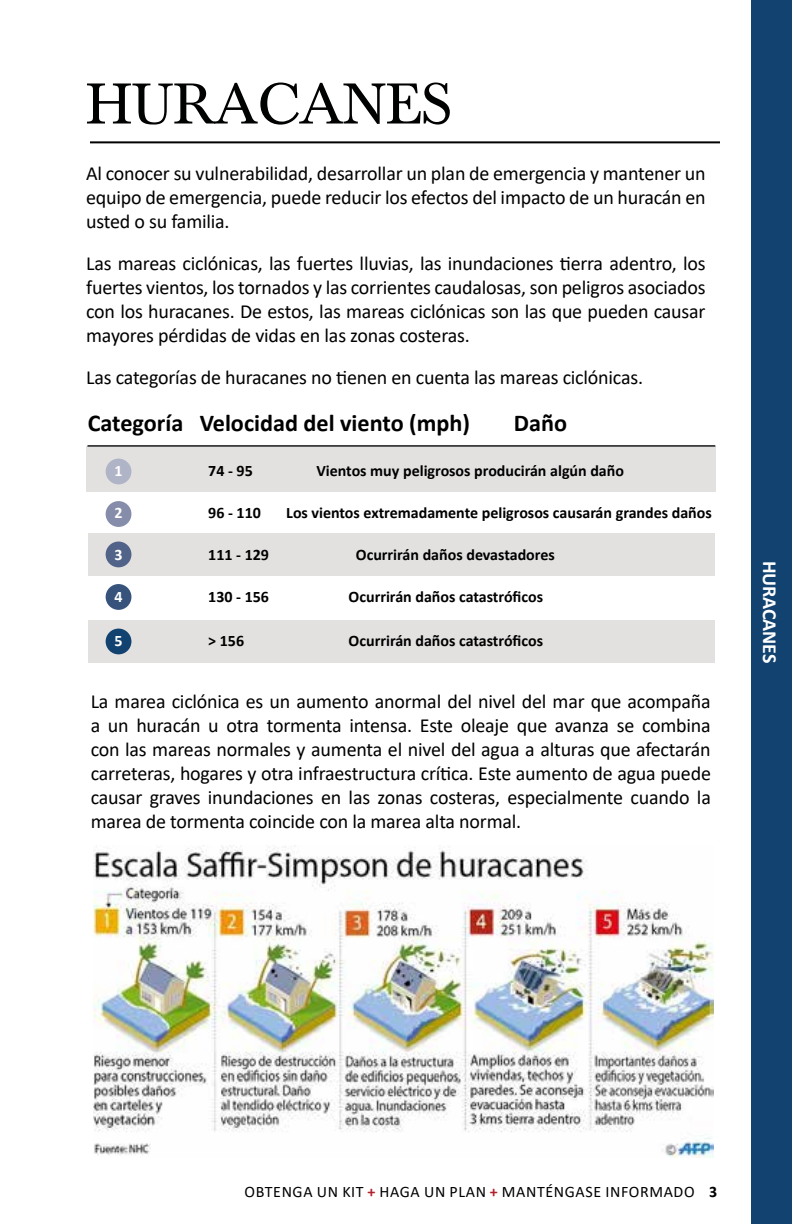
<style>
.page{position:relative;width:792px;height:1224px;background:#fff}
.page>*{position:absolute;margin:0;border:0;box-sizing:border-box;transform-origin:0 0}
.t1{font:60px "Baskerville";color:#000101}
.t2{font:700 24.2px "Calibri";color:#000}
.t3{font:20px/24px "Calibri";letter-spacing:-.01em;color:#000;text-align:justify}
.t4{font:700 20px "Calibri";letter-spacing:-.01em;color:#fff}
.t5{font:700 16px "Calibri";color:#000}
.t6{font:16px "Calibri";letter-spacing:.04em;color:#000}
.t7{font:700 16px "Calibri";color:#fff}
.s1{font-weight:700;color:#b2202b}
.s2{font-weight:700}
</style>
<div class="page">
<img style="left:93px;top:845px;width:620px;height:313px">
<div style="left:89px;top:620px;width:626px;height:42px;background:#e3e1e0"></div>
<div style="left:89px;top:534px;width:626px;height:42px;background:#e3e1e0"></div>
<div style="left:86px;top:447px;width:629px;height:45px;background:#e3e1e0"></div>
<div style="left:106px;top:459px;width:25px;height:25px;background:#b0b4c7;border-radius:50%"></div>
<div style="left:106px;top:501px;width:25px;height:26px;background:#868daa;border-radius:50%"></div>
<div style="left:106px;top:542px;width:25px;height:25px;background:#526389;border-radius:50%"></div>
<div style="left:106px;top:584px;width:25px;height:26px;background:#37537c;border-radius:50%"></div>
<div style="left:106px;top:629px;width:25px;height:25px;background:#124370;border-radius:50%"></div>
<hr style="left:87px;top:445px;width:628px;height:2px;background:#000">
<hr style="left:90px;top:141px;width:630px;height:2px;background:#000101">
<div style="left:752px;top:0;width:40px;height:1224px;background:#124370"></div>
<h1 class="t1" style="left:86px;top:71px;width:367px">HURACANES</h1>
<p class="t3" style="left:86px;top:161px;width:621px">Al conocer su vulnerabilidad, desarrollar un plan de emergencia y mantener un equipo de emergencia, puede reducir los efectos del impacto de un huracán en usted o su familia.</p>
<p class="t3" style="left:86px;top:251px;width:621px">Las mareas ciclónicas, las fuertes lluvias, las inundaciones tierra adentro, los fuertes vientos, los tornados y las corrientes caudalosas, son peligros asociados con los huracanes. De estos, las mareas ciclónicas son las que pueden causar mayores pérdidas de vidas en las zonas costeras.</p>
<p class="t3" style="left:86px;top:365px;width:558px">Las categorías de huracanes no tienen en cuenta las mareas ciclónicas.</p>
<p class="t2" style="left:88px;top:406px;width:384px">Categoría Velocidad del viento (mph)</p>
<p class="t2" style="left:514px;top:406px;width:55px">Daño</p>
<p class="t7" style="left:115px;top:459px;width:10px">1</p>
<p class="t5" style="left:208px;top:459px;width:46px">74 - 95</p>
<p class="t5" style="left:316px;top:459px;width:309px">Vientos muy peligrosos producirán algún daño</p>
<p class="t7" style="left:115px;top:501px;width:10px">2</p>
<p class="t5" style="left:208px;top:501px;width:54px">96 - 110</p>
<p class="t5" style="left:286px;top:501px;width:427px">Los vientos extremadamente peligrosos causarán grandes daños</p>
<p class="t7" style="left:115px;top:543px;width:10px">3</p>
<p class="t5" style="left:208px;top:543px;width:62px">111 - 129</p>
<p class="t5" style="left:356px;top:543px;width:200px">Ocurrirán daños devastadores</p>
<p class="t7" style="left:115px;top:585px;width:10px">4</p>
<p class="t5" style="left:208px;top:585px;width:62px">130 - 156</p>
<p class="t5" style="left:349px;top:585px;width:196px">Ocurrirán daños catastróficos</p>
<p class="t7" style="left:115px;top:629px;width:10px">5</p>
<p class="t5" style="left:208px;top:629px;width:37px">&gt; 156</p>
<p class="t5" style="left:349px;top:629px;width:196px">Ocurrirán daños catastróficos</p>
<p class="t3" style="left:91px;top:689px;width:622px">La marea ciclónica es un aumento anormal del nivel del mar que acompaña a un huracán u otra tormenta intensa. Este oleaje que avanza se combina con las mareas normales y aumenta el nivel del agua a alturas que afectarán carreteras, hogares y otra infraestructura crítica. Este aumento de agua puede causar graves inundaciones en las zonas costeras, especialmente cuando la marea de tormenta coincide con la marea alta normal.</p>
<p class="t4" style="left:784px;top:561px;width:103px;rotate:90deg">HURACANES</p>
<p class="t6" style="left:245px;top:1181px;width:474px">OBTENGA UN KIT <span class="s1">+</span> HAGA UN PLAN <span class="s1">+</span> MANTÉNGASE INFORMADO <span class="s2">3</span></p>
</div>
